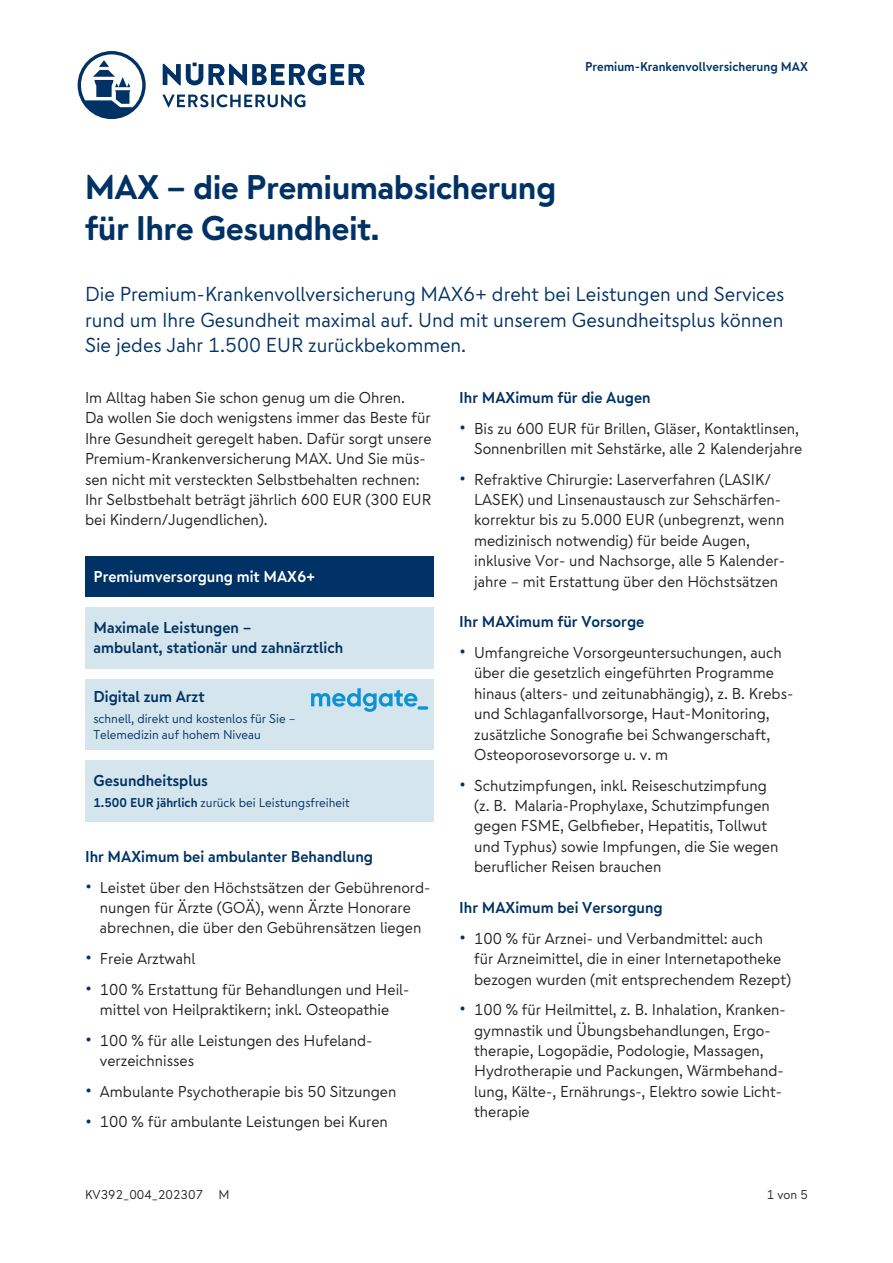
<style>
.page{position:relative;width:893px;height:1263px;background:#fff}
.page>*{position:absolute;margin:0;border:0;box-sizing:border-box;transform-origin:0 0}
.t1{font:700 34.2px/40.8px "Nuernberger Image";color:#003265}
.t2{font:20.25px/25.5px "Nuernberger Text";color:#003265;text-align:justify}
.t3{font:15.75px/20.4px "Nuernberger Text";color:#231f20}
.t4{font:700 15.75px/20.4px "Nuernberger Text";color:#003265}
.t5{font:700 15.75px "Nuernberger Text";color:#fff}
.t6{font:12.75px/16.5px "Nuernberger Text";color:#003265}
.t7{font:700 12.75px "Nuernberger Text";color:#003265}
.t8{font:12.75px "Nuernberger Text";color:#231f20}
.s1{font-weight:700}
.s2{font-size:18.9px;color:#003265}
</style>
<div class="page">
<div style="left:85px;top:556px;width:349px;height:41px;background:#003265"></div>
<div style="left:85px;top:760px;width:348px;height:61px;background:#d5e5ed"></div>
<div style="left:85px;top:607px;width:348px;height:61px;background:#d5e5ed"></div>
<div style="left:85px;top:680px;width:349px;height:70px;background:#d5e5ed"></div>
<svg style="left:311px;top:688px;width:117px;height:24px"></svg>
<svg style="left:163px;top:63px;width:202px;height:22px"></svg>
<svg style="left:162px;top:94px;width:143px;height:13px"></svg>
<svg style="left:78px;top:51px;width:68px;height:68px"></svg>
<p class="t7" style="left:585px;top:58px;width:224px">Premium-Krankenvollversicherung MAX</p>
<h1 class="t1" style="left:85px;top:165px;width:472px">MAX – die Premiumabsicherung für Ihre Gesundheit.</h1>
<p class="t2" style="left:85px;top:281px;width:701px">Die Premium-Krankenvollversicherung MAX6+ dreht bei Leistungen und Services rund um Ihre Gesundheit maximal auf. Und mit unserem Gesundheitsplus können Sie jedes Jahr 1.500 EUR zurückbekommen.</p>
<p class="t3" style="left:85px;top:387px;width:348px">Im Alltag haben Sie schon genug um die Ohren.<br>Da wollen Sie doch wenigstens immer das Beste für Ihre Gesundheit geregelt haben. Dafür sorgt unsere Premium-Krankenversicherung MAX. Und Sie müs&shy;sen nicht mit versteckten Selbstbehalten rechnen:<br>Ihr Selbstbehalt beträgt jährlich 600 EUR (300 EUR bei Kindern/Jugendlichen).</p>
<p class="t5" style="left:94px;top:565px;width:224px">Premiumversorgung mit MAX6+</p>
<p class="t4" style="left:93px;top:617px;width:251px">Maximale Leistungen –<br>ambulant, stationär und zahnärztlich</p>
<p class="t4" style="left:93px;top:686px;width:113px">Digital zum Arzt</p>
<p class="t6" style="left:93px;top:710px;width:204px">schnell, direkt und kostenlos für Sie –<br>Telemedizin auf hohem Niveau</p>
<p class="t4" style="left:93px;top:770px;width:116px">Gesundheitsplus</p>
<p class="t6" style="left:93px;top:794px;width:258px"><span class="s1">1.500 EUR jährlich</span> zurück bei Leistungsfreiheit</p>
<p class="t4" style="left:85px;top:846px;width:289px">Ihr MAXimum bei ambulanter Behandlung</p>
<p class="t3" style="left:85px;top:877px;width:347px;text-align:center"><span class="s2">•</span> Leistet über den Höchstsätzen der Gebührenord&shy;nungen für Ärzte (GOÄ), wenn Ärzte Honorare abrechnen, die über den Gebührensätzen liegen</p>
<p class="t3" style="left:85px;top:948px;width:112px"><span class="s2">•</span> Freie Arztwahl</p>
<p class="t3" style="left:85px;top:979px;width:326px;text-align:center"><span class="s2">•</span> 100 % Erstattung für Behandlungen und Heil&shy;mittel von Heilpraktikern; inkl. Osteopathie</p>
<p class="t3" style="left:100px;top:1030px;width:274px;text-indent:-15px"><span class="s2">•</span> 100 % für alle Leistungen des Hufeland&shy;verzeichnisses</p>
<p class="t3" style="left:85px;top:1081px;width:313px"><span class="s2">•</span> Ambulante Psychotherapie bis 50 Sitzungen</p>
<p class="t3" style="left:85px;top:1111px;width:304px"><span class="s2">•</span> 100 % für ambulante Leistungen bei Kuren</p>
<p class="t4" style="left:459px;top:387px;width:193px">Ihr MAXimum für die Augen</p>
<p class="t3" style="left:459px;top:418px;width:345px;text-align:right"><span class="s2">•</span> Bis zu 600 EUR für Brillen, Gläser, Kontaktlinsen,<br>Sonnenbrillen mit Sehstärke, alle 2 Kalenderjahre</p>
<p class="t3" style="left:474px;top:469px;width:312px;text-indent:-15px"><span class="s2">•</span> Refraktive Chirurgie: Laserverfahren (LASIK/ LASEK) und Linsenaustausch zur Sehschärfen&shy;korrektur bis zu 5.000 EUR (unbegrenzt, wenn medizinisch notwendig) für beide Augen, inklusive Vor- und Nachsorge, alle 5 Kalender&shy;jahre – mit Erstattung über den Höchstsätzen</p>
<p class="t4" style="left:459px;top:611px;width:187px">Ihr MAXimum für Vorsorge</p>
<p class="t3" style="left:474px;top:642px;width:321px;text-indent:-15px"><span class="s2">•</span> Umfangreiche Vorsorgeuntersuchungen, auch über die gesetzlich eingeführten Programme hinaus (alters- und zeitunabhängig), z. B. Krebs&shy;und Schlaganfallvorsorge, Haut-Monitoring, zusätzliche Sonografie bei Schwangerschaft, Osteoporosevorsorge u. v. m</p>
<p class="t3" style="left:474px;top:775px;width:306px;text-indent:-15px"><span class="s2">•</span> Schutzimpfungen, inkl. Reiseschutzimpfung (z. B. Malaria-Prophylaxe, Schutzimpfungen gegen FSME, Gelbfieber, Hepatitis, Tollwut und Typhus) sowie Impfungen, die Sie wegen beruflicher Reisen brauchen</p>
<p class="t4" style="left:459px;top:897px;width:205px">Ihr MAXimum bei Versorgung</p>
<p class="t3" style="left:474px;top:928px;width:318px;text-indent:-15px"><span class="s2">•</span> 100 % für Arznei- und Verbandmittel: auch<br>für Arzneimittel, die in einer Internetapotheke bezogen wurden (mit entsprechendem Rezept)</p>
<p class="t3" style="left:474px;top:999px;width:313px;text-indent:-15px"><span class="s2">•</span> 100 % für Heilmittel, z. B. Inhalation, Kranken&shy;gymnastik und Übungsbehandlungen, Ergo&shy;therapie, Logopädie, Podologie, Massagen, Hydrotherapie und Packungen, Wärmbehand&shy;lung, Kälte-, Ernährungs-, Elektro sowie Licht&shy;therapie</p>
<p class="t8" style="left:85px;top:1186px;width:146px">KV392_004_202307 M</p>
<p class="t8" style="left:767px;top:1186px;width:43px">1 von 5</p>
</div>
